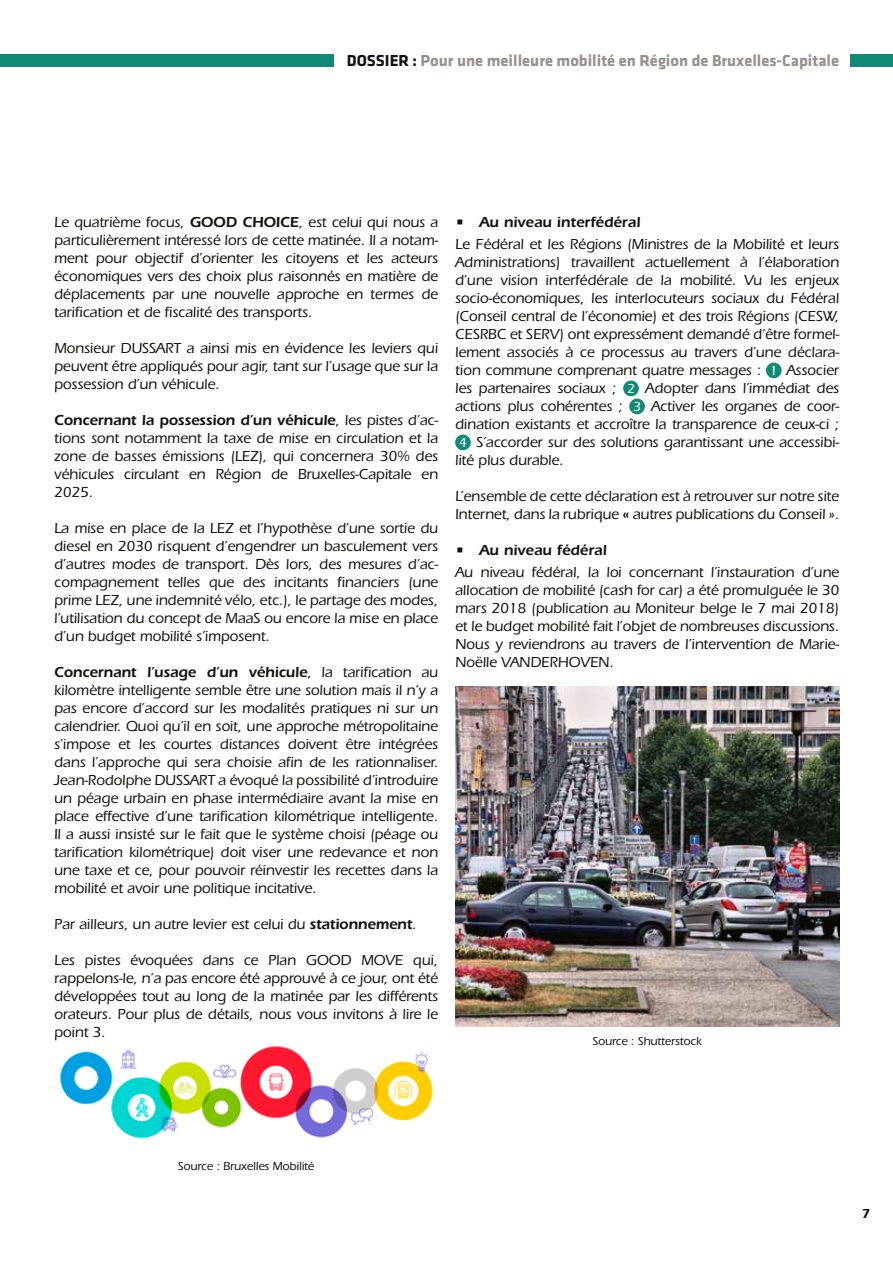
<style>
.page{position:relative;width:893px;height:1263px;background:#fff}
.page>*{position:absolute;margin:0;border:0;box-sizing:border-box;transform-origin:0 0}
.t1{font:16.5px "Klavika Bold Bold OSTF";color:#98908b}
.t2{font:500 15px/18px "ITC Eras Std";letter-spacing:-.01em;color:#12120d;text-align:justify}
.t3{font:600 15px "ITC Eras Std";color:#12120d}
.t4{font:600 13.5px "ITC Eras Std";color:#12120d}
.t5{font:500 12px "ITC Eras Std";letter-spacing:-.01em;color:#12120d}
.s1{color:#12120d}
.s2{font-weight:600}
.s3{font-size:13.5px;color:#fff}
</style>
<div class="page">
<div style="left:850px;top:54px;width:43px;height:13px;background:#108a74"></div>
<div style="left:1px;top:54px;width:333px;height:13px;background:#108a74"></div>
<div style="left:766px;top:363px;width:16px;height:15px;background:#108a74;border-radius:50%"></div>
<div style="left:623px;top:381px;width:16px;height:15px;background:#108a74;border-radius:50%"></div>
<div style="left:629px;top:399px;width:16px;height:15px;background:#108a74;border-radius:50%"></div>
<div style="left:455px;top:435px;width:16px;height:15px;background:#108a74;border-radius:50%"></div>
<img style="left:59px;top:1046px;width:374px;height:93px">
<img style="left:455px;top:687px;width:384px;height:339px">
<p class="t1" style="left:347px;top:51px;width:494px"><span class="s1">DOSSIER :</span> Pour une meilleure mobilité en Région de Bruxelles-Capitale</p>
<p class="t2" style="left:54px;top:213px;width:386px">Le quatrième focus, <span class="s2">GOOD CHOICE</span>, est celui qui nous a particulièrement intéressé lors de cette matinée. Il a notam&shy;ment pour objectif d’orienter les citoyens et les acteurs économiques vers des choix plus raisonnés en matière de déplacements par une nouvelle approche en termes de tarification et de fiscalité des transports.</p>
<p class="t2" style="left:54px;top:339px;width:385px">Monsieur DUSSART a ainsi mis en évidence les leviers qui peuvent être appliqués pour agir, tant sur l’usage que sur la possession d’un véhicule.</p>
<p class="t2" style="left:54px;top:411px;width:386px"><span class="s2">Concernant la possession d’un véhicule</span>, les pistes d’ac&shy;tions sont notamment la taxe de mise en circulation et la zone de basses émissions (LEZ), qui concernera 30% des véhicules circulant en Région de Bruxelles-Capitale en 2025.</p>
<p class="t2" style="left:54px;top:519px;width:386px">La mise en place de la LEZ et l’hypothèse d’une sortie du diesel en 2030 risquent d’engendrer un basculement vers d’autres modes de transport. Dès lors, des mesures d’ac&shy;compagnement telles que des incitants financiers (une prime LEZ, une indemnité vélo, etc.), le partage des modes, l’utilisation du concept de MaaS ou encore la mise en place d’un budget mobilité s’imposent.</p>
<p class="t2" style="left:54px;top:663px;width:385px"><span class="s2">Concernant l’usage d’un véhicule</span>, la tarification au kilomètre intelligente semble être une solution mais il n’y a pas encore d’accord sur les modalités pratiques ni sur un calendrier. Quoi qu’il en soit, une approche métropolitaine s’impose et les courtes distances doivent être intégrées dans l’approche qui sera choisie afin de les rationnaliser.<br>Jean-Rodolphe DUSSART a évoqué la possibilité d’introduire un péage urbain en phase intermédiaire avant la mise en place effective d’une tarification kilométrique intelligente.<br>Il a aussi insisté sur le fait que le système choisi (péage ou tarification kilométrique) doit viser une redevance et non une taxe et ce, pour pouvoir réinvestir les recettes dans la mobilité et avoir une politique incitative.</p>
<p class="t2" style="left:54px;top:915px;width:364px">Par ailleurs, un autre levier est celui du <span class="s2">stationnement</span>.</p>
<p class="t2" style="left:54px;top:951px;width:385px">Les pistes évoquées dans ce Plan GOOD MOVE qui, rappelons-le, n’a pas encore été approuvé à ce jour, ont été développées tout au long de la matinée par les différents orateurs. Pour plus de détails, nous vous invitons à lire le point 3.</p>
<p class="t3" style="left:455px;top:213px;width:187px">• Au niveau interfédéral</p>
<p class="t2" style="left:455px;top:235px;width:386px">Le Fédéral et les Régions (Ministres de la Mobilité et leurs Administrations) travaillent actuellement à l’élaboration d’une vision interfédérale de la mobilité. Vu les enjeux socio-économiques, les interlocuteurs sociaux du Fédéral (Conseil central de l’économie) et des trois Régions (CESW, CESRBC et SERV) ont expressément demandé d’être formel&shy;lement associés à ce processus au travers d’une déclara&shy;tion commune comprenant quatre messages : <span class="s3">1</span> Associer les partenaires sociaux ; <span class="s3">2</span> Adopter dans l’immédiat des actions plus cohérentes ; <span class="s3">3</span> Activer les organes de coor&shy;dination existants et accroître la transparence de ceux-ci ; <span class="s3">4</span> S’accorder sur des solutions garantissant une accessibi&shy;lité plus durable.</p>
<p class="t2" style="left:455px;top:487px;width:385px">L’ensemble de cette déclaration est à retrouver sur notre site<br>Internet, dans la rubrique <span class="s2">«</span> autres publications du Conseil ».</p>
<p class="t3" style="left:455px;top:541px;width:153px">• Au niveau fédéral</p>
<p class="t2" style="left:455px;top:564px;width:386px">Au niveau fédéral, la loi concernant l’instauration d’une allocation de mobilité (cash for car) a été promulguée le 30 mars 2018 (publication au Moniteur belge le 7 mai 2018) et le budget mobilité fait l’objet de nombreuses discussions.<br>Nous y reviendrons au travers de l’intervention de Marie-Noëlle VANDERHOVEN.</p>
<p class="t5" style="left:593px;top:1035px;width:111px">Source : Shutterstock</p>
<p class="t5" style="left:178px;top:1159px;width:138px">Source : Bruxelles Mobilité</p>
<p class="t4" style="left:862px;top:1206px;width:10px">7</p>
</div>
